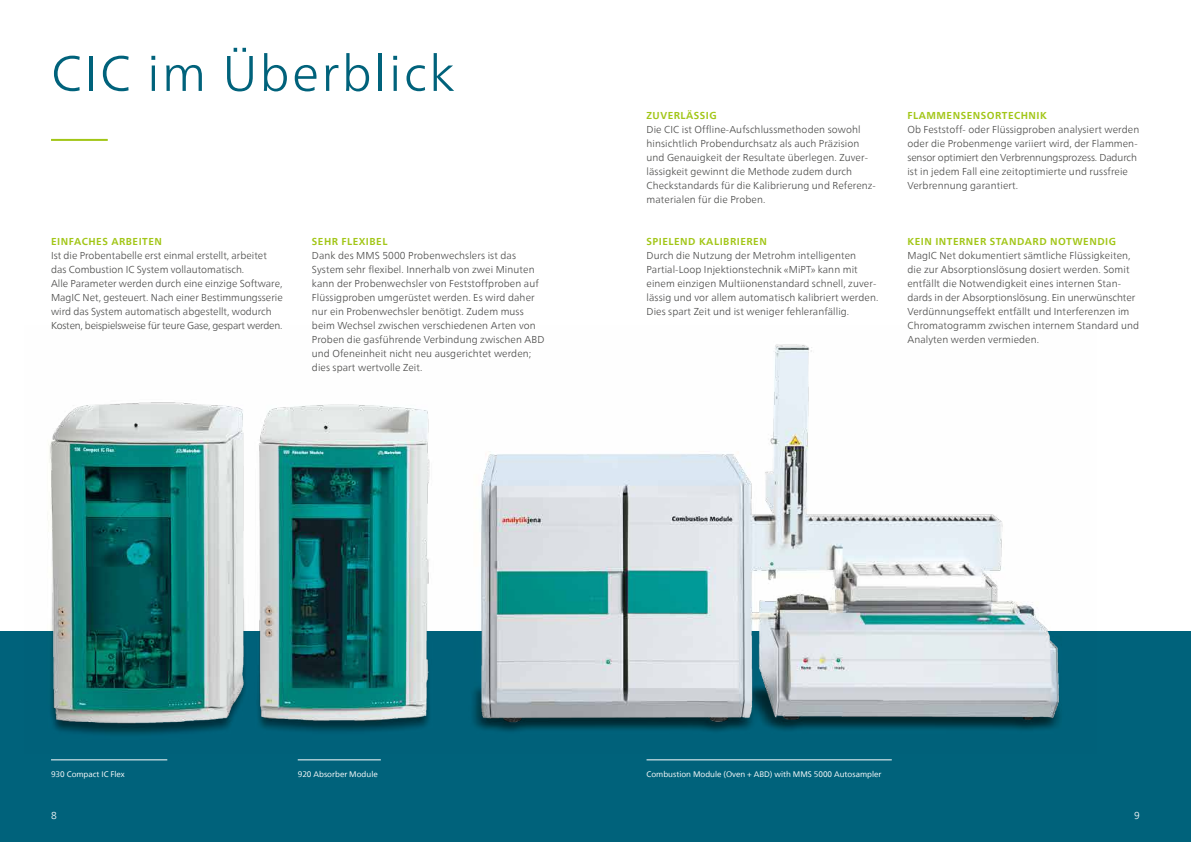
<style>
.page{position:relative;width:1191px;height:842px;background:#fff}
.page>*{position:absolute;margin:0;border:0;box-sizing:border-box;transform-origin:0 0}
.t1{font:300 50px "Neue Frutiger World";letter-spacing:.05em;color:#00627b}
.t2{font:300 10px/14px "Neue Frutiger World";letter-spacing:.01em;color:#4a4a49}
.t3{font:700 10px "Neue Frutiger World";letter-spacing:.05em;color:#a2c617}
.t4{font:300 10px "Neue Frutiger World";color:#fff}
.t5{font:8px "Neue Frutiger World";color:#fff}
</style>
<div class="page">
<div style="left:0;top:631px;width:1191px;height:211px;background:#00627b"></div>
<img style="left:49px;top:344px;width:1011px;height:391px">
<hr style="left:51px;top:760px;width:116px;height:1px;background:#fff">
<hr style="left:298px;top:760px;width:83px;height:1px;background:#fff">
<hr style="left:646px;top:760px;width:245px;height:1px;background:#fff">
<hr style="left:51px;top:139px;width:57px;height:2px;background:#a2c617">
<h1 class="t1" style="left:51px;top:34px;width:405px">CIC im Überblick</h1>
<p class="t3" style="left:51px;top:233px;width:112px">EINFACHES ARBEITEN</p>
<p class="t2" style="left:51px;top:248px;width:233px">Ist die Probentabelle erst einmal erstellt, arbeitet das Combustion IC System vollautomatisch.<br>Alle Parameter werden durch eine einzige Software, MagIC Net, gesteuert. Nach einer Bestimmungsserie wird das System automatisch abgestellt, wodurch Kosten, beispielsweise für teure Gase, gespart werden.</p>
<p class="t3" style="left:312px;top:233px;width:77px">SEHR FLEXIBEL</p>
<p class="t2" style="left:312px;top:248px;width:234px">Dank des MMS 5000 Probenwechslers ist das System sehr flexibel. Innerhalb von zwei Minuten kann der Probenwechsler von Feststoffproben auf Flüssigproben umgerüstet werden. Es wird daher nur ein Probenwechsler benötigt. Zudem muss beim Wechsel zwischen verschiedenen Arten von Proben die gasführende Verbindung zwischen ABD und Ofeneinheit nicht neu ausgerichtet werden; dies spart wertvolle Zeit.</p>
<p class="t3" style="left:646px;top:107px;width:72px">ZUVERLÄSSIG</p>
<p class="t2" style="left:646px;top:122px;width:231px">Die CIC ist Offline-Aufschlussmethoden sowohl hinsichtlich Probendurchsatz als auch Präzision und Genauigkeit der Resultate überlegen. Zuver&shy;lässigkeit gewinnt die Methode zudem durch Checkstandards für die Kalibrierung und Referenz&shy;materialen für die Proben.</p>
<p class="t3" style="left:646px;top:233px;width:122px">SPIELEND KALIBRIEREN</p>
<p class="t2" style="left:646px;top:248px;width:233px">Durch die Nutzung der Metrohm intelligenten Partial-Loop Injektionstechnik «MiPT» kann mit einem einzigen Multiionenstandard schnell, zuver&shy;lässig und vor allem automatisch kalibriert werden.<br>Dies spart Zeit und ist weniger fehleranfällig.</p>
<p class="t3" style="left:907px;top:107px;width:141px">FLAMMENSENSORTECHNIK</p>
<p class="t2" style="left:907px;top:122px;width:233px">Ob Feststoff- oder Flüssigproben analysiert werden oder die Probenmenge variiert wird, der Flammen&shy;sensor optimiert den Verbrennungsprozess. Dadurch ist in jedem Fall eine zeitoptimierte und russfreie Verbrennung garantiert.</p>
<p class="t3" style="left:907px;top:233px;width:210px">KEIN INTERNER STANDARD NOTWENDIG</p>
<p class="t2" style="left:907px;top:248px;width:233px">MagIC Net dokumentiert sämtliche Flüssigkeiten, die zur Absorptionslösung dosiert werden. Somit entfällt die Notwendigkeit eines internen Stan&shy;dards in der Absorptionslösung. Ein unerwünschter Verdünnungseffekt entfällt und Interferenzen im Chromatogramm zwischen internem Standard und Analyten werden vermieden.</p>
<p class="t5" style="left:51px;top:768px;width:75px">930 Compact IC Flex</p>
<p class="t5" style="left:298px;top:768px;width:82px">920 Absorber Module</p>
<p class="t5" style="left:646px;top:768px;width:236px">Combustion Module (Oven + ABD) with MMS 5000 Autosampler</p>
<p class="t4" style="left:51px;top:808px;width:7px">8</p>
<p class="t4" style="left:1134px;top:808px;width:7px">9</p>
</div>
